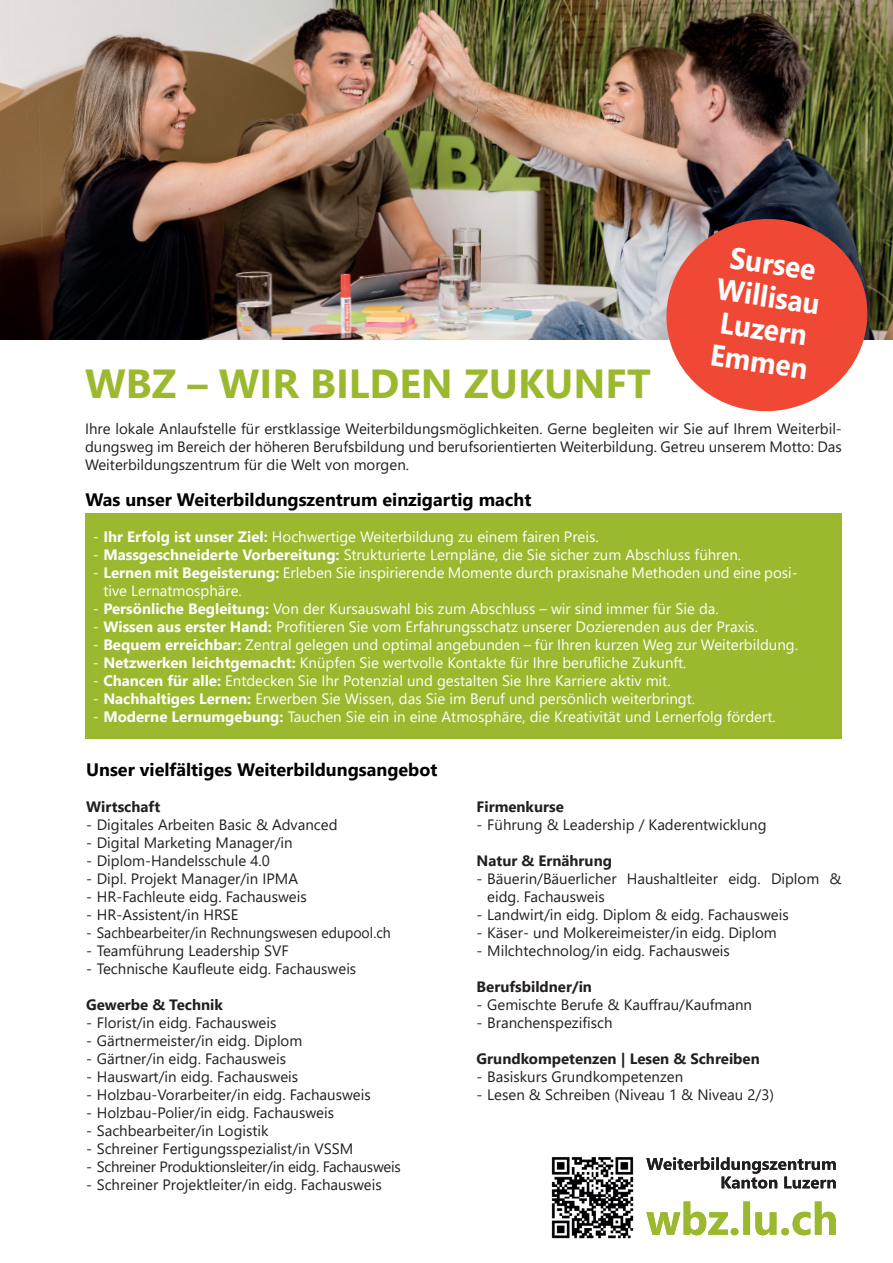
<style>
.page{position:relative;width:893px;height:1263px;background:#fff}
.page>*{position:absolute;margin:0;border:0;box-sizing:border-box;transform-origin:0 0}
.t1{font:700 40.5px "Segoe UI";color:#9bb92e}
.t2{font:700 30px/33px "Segoe UI";color:#fff;scale:.93 1}
.t3{font:700 18px "Segoe UI";color:#000001}
.t4{font:15px/18px "Segoe UI";color:#231f20;text-align:justify}
.t5{font:15px/18px "Segoe UI";color:#fff}
.t6{font:700 15px "Segoe UI";color:#231f20}
.t7{font:15px "Segoe UI";letter-spacing:-.02em;color:#231f20}
.t8{font:15px "Segoe UI";color:#231f20;scale:.94 1}
.s1{font-weight:700}
</style>
<div class="page">
<div style="left:85px;top:513px;width:756px;height:226px;background:#9bb92e"></div>
<img style="left:0;top:0;width:893px;height:339px">
<img style="left:551px;top:1157px;width:83px;height:82px">
<svg style="left:662px;top:214px;width:210px;height:198px"></svg>
<svg style="left:646px;top:1157px;width:190px;height:31px"></svg>
<svg style="left:646px;top:1201px;width:190px;height:34px"></svg>
<h2 class="t2" style="left:724px;top:238px;width:113px;rotate:8deg">Sursee<br>Willisau<br>Luzern<br>Emmen</h2>
<h1 class="t1" style="left:85px;top:345px;width:567px">WBZ – WIR BILDEN ZUKUNFT</h1>
<p class="t4" style="left:85px;top:418px;width:758px">Ihre lokale Anlaufstelle für erstklassige Weiterbildungsmöglichkeiten. Gerne begleiten wir Sie auf Ihrem Weiterbil&shy;dungsweg im Bereich der höheren Berufsbildung und berufsorientierten Weiterbildung. Getreu unserem Motto: Das Weiterbildungszentrum für die Welt von morgen.</p>
<p class="t3" style="left:85px;top:482px;width:447px">Was unser Weiterbildungszentrum einzigartig macht</p>
<p class="t5" style="left:93px;top:526px;width:507px">- <span class="s1">Ihr Erfolg ist unser Ziel:</span> Hochwertige Weiterbildung zu einem fairen Preis.</p>
<p class="t5" style="left:93px;top:544px;width:650px">- <span class="s1">Massgeschneiderte Vorbereitung:</span> Strukturierte Lernpläne, die Sie sicher zum Abschluss führen.</p>
<p class="t5" style="left:103px;top:562px;width:696px;text-indent:-11px">- <span class="s1">Lernen mit Begeisterung:</span> Erleben Sie inspirierende Momente durch praxisnahe Methoden und eine posi&shy;tive Lernatmosphäre.</p>
<p class="t5" style="left:93px;top:598px;width:627px">- <span class="s1">Persönliche Begleitung:</span> Von der Kursauswahl bis zum Abschluss – wir sind immer für Sie da.</p>
<p class="t5" style="left:93px;top:616px;width:667px">- <span class="s1">Wissen aus erster Hand:</span> Profitieren Sie vom Erfahrungsschatz unserer Dozierenden aus der Praxis.</p>
<p class="t5" style="left:93px;top:634px;width:707px">- <span class="s1">Bequem erreichbar:</span> Zentral gelegen und optimal angebunden – für Ihren kurzen Weg zur Weiterbildung.</p>
<p class="t5" style="left:93px;top:652px;width:595px">- <span class="s1">Netzwerken leichtgemacht:</span> Knüpfen Sie wertvolle Kontakte für Ihre berufliche Zukunft.</p>
<p class="t5" style="left:93px;top:670px;width:579px">- <span class="s1">Chancen für alle:</span> Entdecken Sie Ihr Potenzial und gestalten Sie Ihre Karriere aktiv mit.</p>
<p class="t5" style="left:93px;top:688px;width:604px">- <span class="s1">Nachhaltiges Lernen:</span> Erwerben Sie Wissen, das Sie im Beruf und persönlich weiterbringt.</p>
<p class="t5" style="left:93px;top:706px;width:684px">- <span class="s1">Moderne Lernumgebung:</span> Tauchen Sie ein in eine Atmosphäre, die Kreativität und Lernerfolg fördert.</p>
<p class="t3" style="left:86px;top:752px;width:353px">Unser vielfältiges Weiterbildungsangebot</p>
<p class="t6" style="left:86px;top:792px;width:76px">Wirtschaft</p>
<p class="t4" style="left:86px;top:814px;width:253px">- Digitales Arbeiten Basic &amp; Advanced</p>
<p class="t4" style="left:86px;top:832px;width:208px">- Digital Marketing Manager/in</p>
<p class="t4" style="left:86px;top:850px;width:185px">- Diplom-Handelsschule 4.0</p>
<p class="t4" style="left:86px;top:868px;width:213px">- Dipl. Projekt Manager/in IPMA</p>
<p class="t4" style="left:86px;top:886px;width:222px">- HR-Fachleute eidg. Fachausweis</p>
<p class="t4" style="left:86px;top:904px;width:154px">- HR-Assistent/in HRSE</p>
<p class="t8" style="left:86px;top:918px;width:326px">- Sachbearbeiter/in Rechnungswesen edupool.ch</p>
<p class="t4" style="left:86px;top:940px;width:204px">- Teamführung Leadership SVF</p>
<p class="t4" style="left:86px;top:958px;width:272px">- Technische Kaufleute eidg. Fachausweis</p>
<p class="t6" style="left:86px;top:990px;width:138px">Gewerbe &amp; Technik</p>
<p class="t4" style="left:86px;top:1012px;width:192px">- Florist/in eidg. Fachausweis</p>
<p class="t4" style="left:86px;top:1030px;width:218px">- Gärtnermeister/in eidg. Diplom</p>
<p class="t4" style="left:86px;top:1048px;width:202px">- Gärtner/in eidg. Fachausweis</p>
<p class="t4" style="left:86px;top:1066px;width:214px">- Hauswart/in eidg. Fachausweis</p>
<p class="t4" style="left:86px;top:1084px;width:286px">- Holzbau-Vorarbeiter/in eidg. Fachausweis</p>
<p class="t4" style="left:86px;top:1102px;width:249px">- Holzbau-Polier/in eidg. Fachausweis</p>
<p class="t4" style="left:86px;top:1120px;width:184px">- Sachbearbeiter/in Logistik</p>
<p class="t4" style="left:86px;top:1138px;width:269px">- Schreiner Fertigungsspezialist/in VSSM</p>
<p class="t7" style="left:86px;top:1152px;width:316px">- Schreiner Produktionsleiter/in eidg. Fachausweis</p>
<p class="t4" style="left:86px;top:1174px;width:297px">- Schreiner Projektleiter/in eidg. Fachausweis</p>
<p class="t6" style="left:477px;top:792px;width:89px">Firmenkurse</p>
<p class="t4" style="left:477px;top:814px;width:291px">- Führung &amp; Leadership / Kaderentwicklung</p>
<p class="t6" style="left:477px;top:846px;width:137px">Natur &amp; Ernährung</p>
<p class="t4" style="left:487px;top:868px;width:356px;text-indent:-11px">- Bäuerin/Bäuerlicher Haushaltleiter eidg. Diplom &amp; eidg. Fachausweis</p>
<p class="t4" style="left:477px;top:904px;width:314px">- Landwirt/in eidg. Diplom &amp; eidg. Fachausweis</p>
<p class="t4" style="left:477px;top:922px;width:302px">- Käser- und Molkereimeister/in eidg. Diplom</p>
<p class="t4" style="left:477px;top:940px;width:255px">- Milchtechnolog/in eidg. Fachausweis</p>
<p class="t6" style="left:477px;top:972px;width:117px">Berufsbildner/in</p>
<p class="t4" style="left:477px;top:994px;width:277px">- Gemischte Berufe &amp; Kauffrau/Kaufmann</p>
<p class="t4" style="left:477px;top:1012px;width:137px">- Branchenspezifisch</p>
<p class="t6" style="left:477px;top:1044px;width:285px">Grundkompetenzen | Lesen &amp; Schreiben</p>
<p class="t4" style="left:477px;top:1066px;width:208px">- Basiskurs Grundkompetenzen</p>
<p class="t4" style="left:477px;top:1084px;width:299px">- Lesen &amp; Schreiben (Niveau 1 &amp; Niveau 2/3)</p>
</div>
